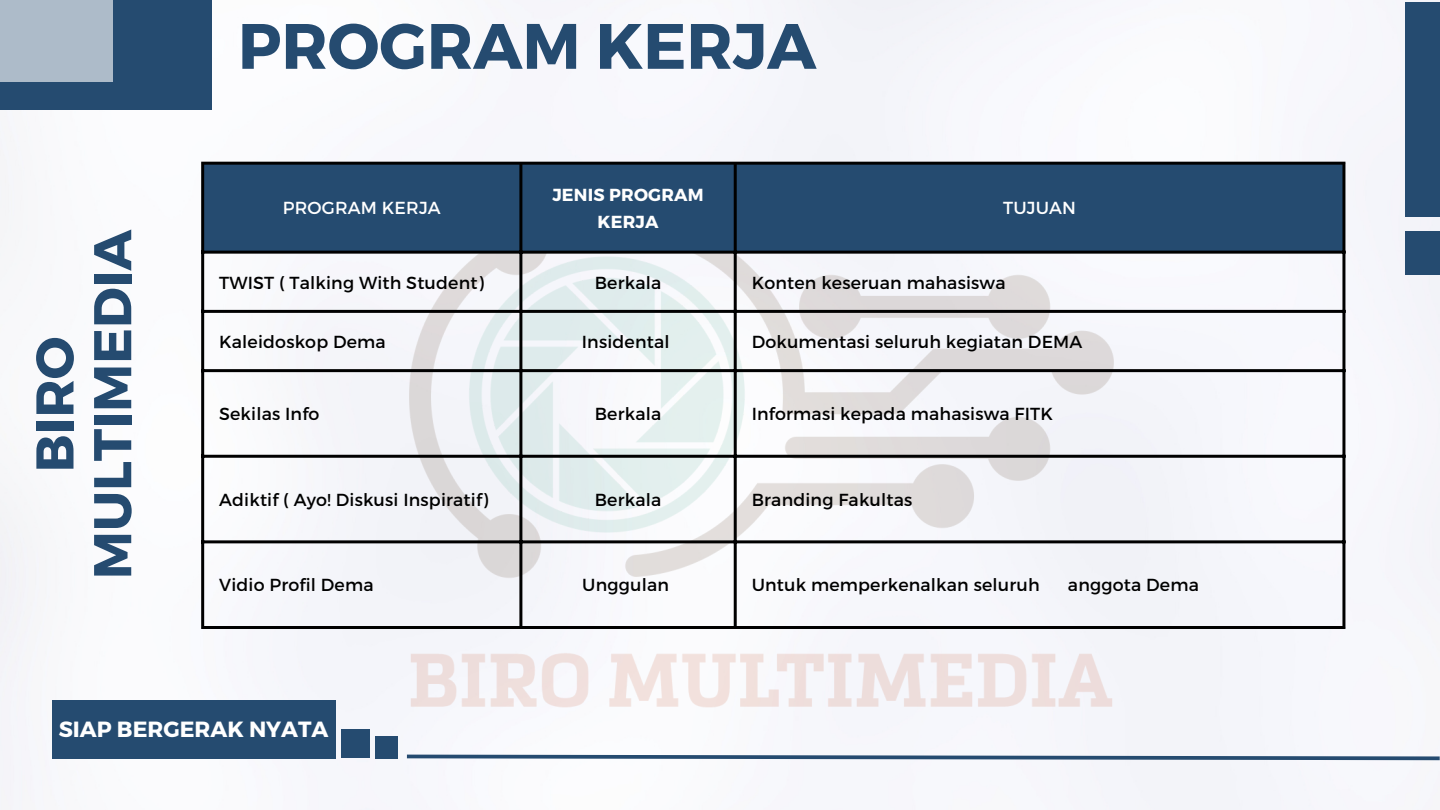
<style>
.page{position:relative;width:1440px;height:810px;background:#fff}
.page>*{position:absolute;margin:0;border:0;box-sizing:border-box;transform-origin:0 0}
.t1{font:700 64px "Montserrat";color:#254b70}
.t2{font:700 53px "Montserrat";color:#254b70}
.t3{font:700 22px "Montserrat";color:#fff}
.t4{font:17.4px "Montserrat";letter-spacing:.01em;color:#000}
.t5{font:17.4px "Montserrat";letter-spacing:.01em;color:#fff}
.t6{font:700 17.4px/27px "Montserrat";letter-spacing:.01em;color:#fff;text-align:center}
</style>
<div class="page">
<img style="left:0;top:0;width:1440px;height:810px">
<div style="left:52px;top:700px;width:283px;height:58px;background:#254b70"></div>
<div style="left:341px;top:729px;width:29px;height:29px;background:#254b70"></div>
<div style="left:376px;top:736px;width:22px;height:22px;background:#254b70"></div>
<div style="left:0;top:0;width:212px;height:109px;background:#254b70"></div>
<svg style="left:403px;top:753px;width:1037px;height:9px"></svg>
<div style="left:0;top:0;width:113px;height:81px;background:#adbbc9"></div>
<div style="left:1405px;top:2px;width:35px;height:215px;background:#254b70"></div>
<div style="left:1405px;top:232px;width:35px;height:43px;background:#254b70"></div>
<img style="left:409px;top:254px;width:704px;height:453px">
<div style="left:204px;top:165px;width:1138px;height:86px;background:#254b70"></div>
<hr style="left:201px;top:165px;width:3px;height:461px;background:#000">
<hr style="left:519px;top:165px;width:3px;height:461px;background:#000">
<hr style="left:734px;top:165px;width:3px;height:461px;background:#000">
<hr style="left:1342px;top:165px;width:3px;height:461px;background:#000">
<hr style="left:201px;top:162px;width:1144px;height:3px;background:#000">
<hr style="left:201px;top:251px;width:1144px;height:3px;background:#000">
<hr style="left:201px;top:310px;width:1144px;height:3px;background:#000">
<hr style="left:201px;top:369px;width:1144px;height:3px;background:#000">
<hr style="left:201px;top:455px;width:1144px;height:3px;background:#000">
<hr style="left:201px;top:540px;width:1144px;height:3px;background:#000">
<hr style="left:201px;top:626px;width:1144px;height:3px;background:#000">
<p class="t2" style="left:20px;top:472px;width:137px;rotate:-90deg">BIRO</p>
<p class="t2" style="left:78px;top:579px;width:352px;rotate:-90deg">MULTIMEDIA</p>
<p class="t1" style="left:238px;top:4px;width:580px">PROGRAM KERJA</p>
<p class="t5" style="left:283px;top:197px;width:159px">PROGRAM KERJA</p>
<p class="t6" style="left:552px;top:180px;width:153px">JENIS PROGRAM<br>KERJA</p>
<p class="t5" style="left:1003px;top:197px;width:75px">TUJUAN</p>
<p class="t4" style="left:219px;top:271px;width:266px">TWIST ( Talking With Student)</p>
<p class="t4" style="left:595px;top:271px;width:68px">Berkala</p>
<p class="t4" style="left:752px;top:271px;width:255px">Konten keseruan mahasiswa</p>
<p class="t4" style="left:219px;top:331px;width:168px">Kaleidoskop Dema</p>
<p class="t4" style="left:582px;top:331px;width:89px">Insidental</p>
<p class="t4" style="left:752px;top:331px;width:332px">Dokumentasi seluruh kegiatan DEMA</p>
<p class="t4" style="left:219px;top:403px;width:102px">Sekilas Info</p>
<p class="t4" style="left:595px;top:403px;width:68px">Berkala</p>
<p class="t4" style="left:752px;top:403px;width:303px">Informasi kepada mahasiswa FITK</p>
<p class="t4" style="left:219px;top:488px;width:271px">Adiktif ( Ayo! Diskusi Inspiratif)</p>
<p class="t4" style="left:595px;top:488px;width:68px">Berkala</p>
<p class="t4" style="left:752px;top:488px;width:162px">Branding Fakultas</p>
<p class="t4" style="left:219px;top:574px;width:156px">Vidio Profil Dema</p>
<p class="t4" style="left:582px;top:574px;width:88px">Unggulan</p>
<p class="t4" style="left:752px;top:574px;width:289px">Untuk memperkenalkan seluruh</p>
<p class="t4" style="left:1068px;top:574px;width:133px">anggota Dema</p>
<p class="t3" style="left:59px;top:715px;width:271px">SIAP BERGERAK NYATA</p>
</div>
